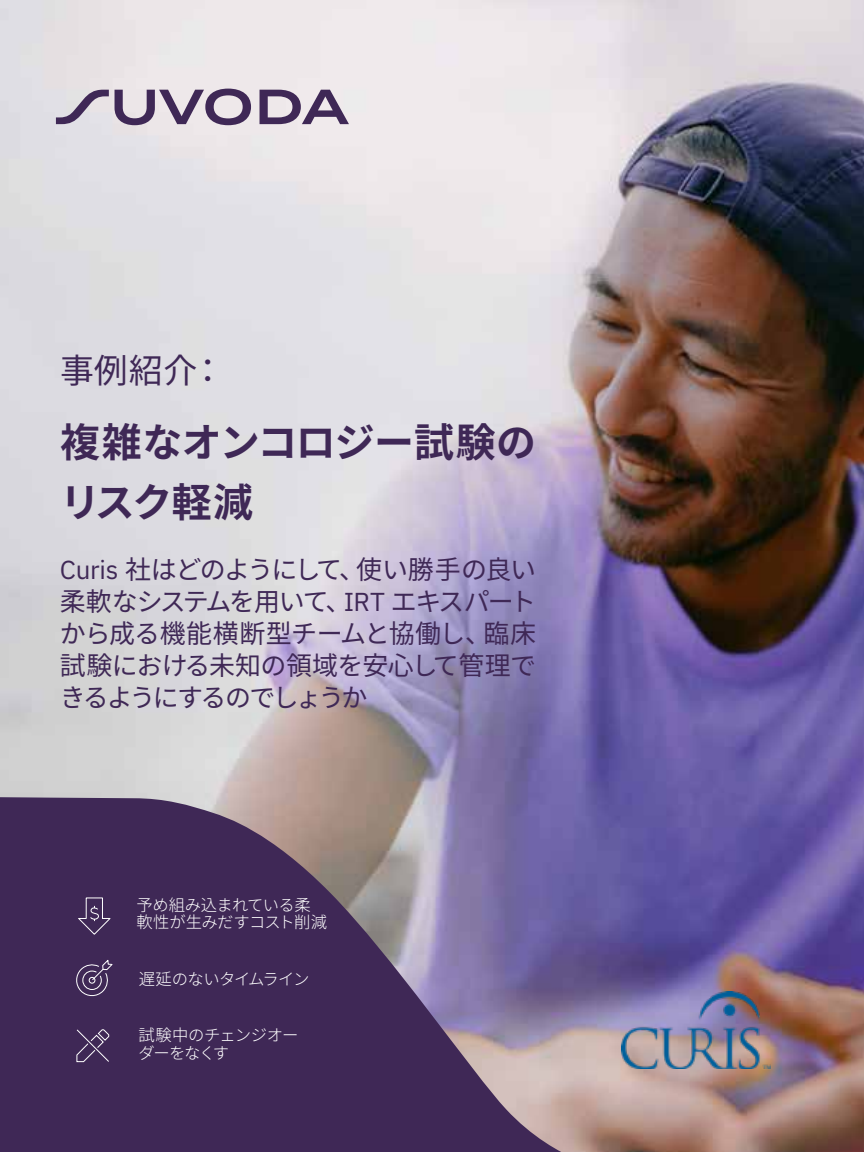
<style>
.page{position:relative;width:864px;height:1152px;background:#fff}
.page>*{position:absolute;margin:0;border:0;box-sizing:border-box;transform-origin:0 0}
.t1{font:700 40px/60px "Noto Sans CJ Kjp";letter-spacing:-.015em;color:#3f2856}
.t2{font:34px "Noto Sans CJ Kjp";color:#3f2856}
.t3{font:26px/32px "Noto Sans CJ Kjp";letter-spacing:-.05em;color:#3f2856;text-align:justify}
.t4{font:300 16.4px/17.8px "Noto Sans CJ Kjp";letter-spacing:-.04em;color:#fff}
.s1{font-family:"IBM Plex Sans"}
</style>
<div class="page">
<img style="left:0;top:0;width:864px;height:1152px">
<svg style="left:0;top:797px;width:616px;height:355px;fill:#3f2856"></svg>
<svg style="left:56px;top:89px;width:293px;height:36px"></svg>
<img style="left:621px;top:991px;width:150px;height:78px">
<svg style="left:77px;top:897px;width:35px;height:39px"></svg>
<svg style="left:74px;top:959px;width:40px;height:40px"></svg>
<svg style="left:76px;top:1028px;width:34px;height:35px"></svg>
<h2 class="t2" style="left:60px;top:352px;width:166px">事例紹介：</h2>
<h1 class="t1" style="left:60px;top:413px;width:478px">複雑なオンコロジー試験のリスク軽減</h1>
<p class="t3" style="left:60px;top:554px;width:478px"><span class="s1">Curis</span> 社はどのようにして、使い勝手の良い柔軟なシステムを用いて、<span class="s1">IRT</span> エキスパートから成る機能横断型チームと協働し、臨床試験における未知の領域を安心して管理できるようにするのでしょうか</p>
<p class="t4" style="left:137px;top:896px;width:192px">予め組み込まれている柔軟性が生みだすコスト削減</p>
<p class="t4" style="left:139px;top:970px;width:172px">遅延のないタイムライン</p>
<p class="t4" style="left:138px;top:1026px;width:161px">試験中のチェンジオーダーをなくす</p>
</div>
